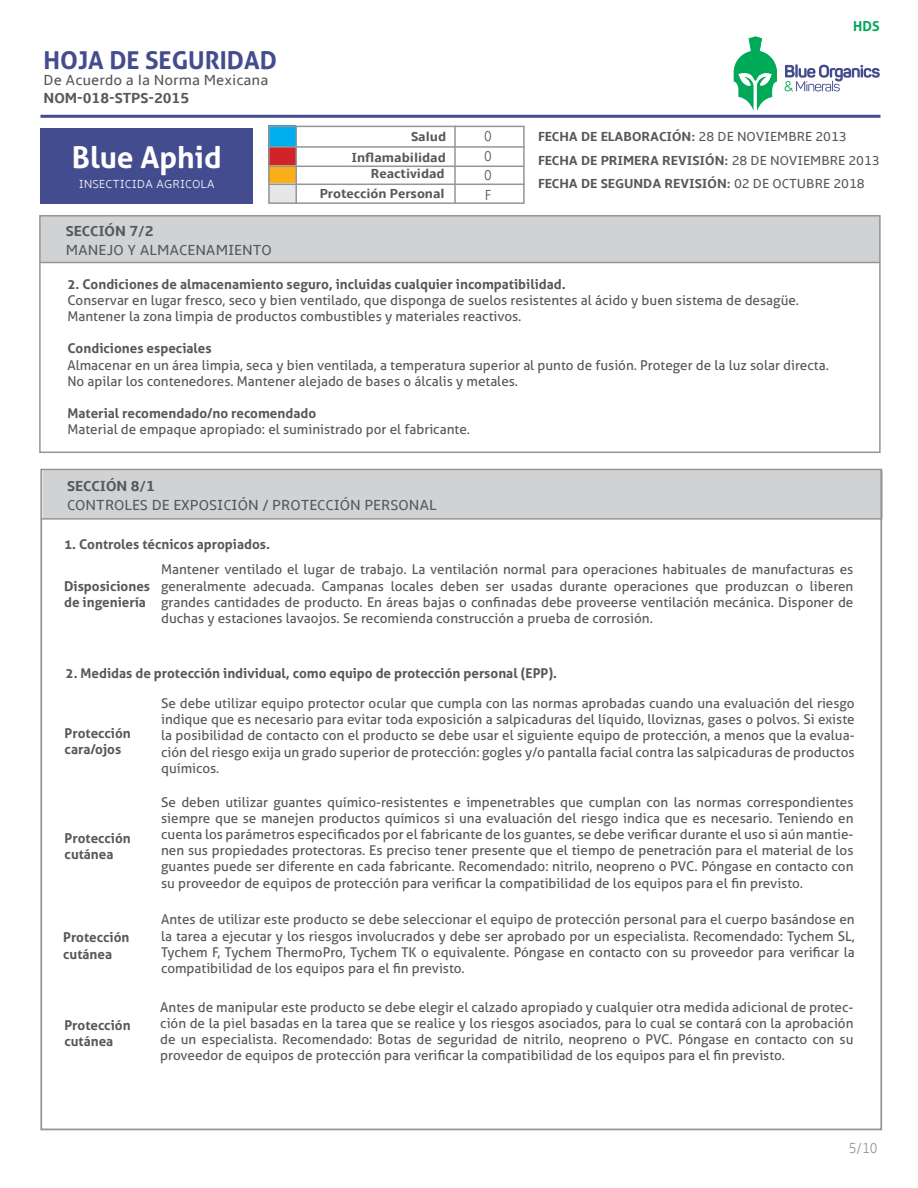
<style>
.page{position:relative;width:918px;height:1188px;background:#fff}
.page>*{position:absolute;margin:0;border:0;box-sizing:border-box;transform-origin:0 0}
.t1{font:700 30px "Aller";color:#fff}
.t2{font:700 24.6px "Aller";color:#434c8e}
.t3{font:15px "Amble";color:#57585a}
.t4{font:700 15px "Amble";color:#57585a}
.t5{font:300 condensed 15px "Amble";color:#939598}
.t6{font:300 condensed 15px/19.5px "Amble";color:#57585a;text-align:justify}
.t7{font:700 13.65px "Aller";color:#00a859}
.t8{font:13.5px/16.2px "Aller";color:#57585a;text-align:justify}
.t9{font:700 13.5px/16.2px "Aller";color:#57585a}
.t10{font:700 13.5px/23.4px "Amble";color:#57585a}
.t11{font:300 12px "Amble";color:#fff}
.s1{font-weight:400}
</style>
<div class="page">
<div style="left:40px;top:215px;width:840px;height:48px;background:#d1d2d4"></div>
<div style="left:39px;top:215px;width:842px;height:238px;border:2px solid #939598"></div>
<div style="left:43px;top:471px;width:839px;height:47px;background:#d1d2d4"></div>
<hr style="left:41px;top:518px;width:840px;height:2px;background:#939598">
<hr style="left:40px;top:262px;width:840px;height:1px;background:#939598">
<hr style="left:41px;top:115px;width:840px;height:3px;background:#434c8e">
<div style="left:269px;top:126px;width:27px;height:21px;background:#00aeef"></div>
<div style="left:269px;top:147px;width:27px;height:20px;background:#d1232a"></div>
<div style="left:269px;top:165px;width:27px;height:20px;background:#faaf18"></div>
<div style="left:269px;top:184px;width:27px;height:19px;background:#e6e7e9"></div>
<div style="left:268px;top:126px;width:257px;height:78px;border:2px solid #939598"></div>
<hr style="left:454px;top:126px;width:2px;height:78px;background:#939598">
<hr style="left:269px;top:146px;width:256px;height:2px;background:#939598">
<hr style="left:269px;top:166px;width:256px;height:1px;background:#939598">
<hr style="left:269px;top:184px;width:256px;height:1px;background:#939598">
<div style="left:41px;top:128px;width:212px;height:76px;background:#434c8e"></div>
<hr style="left:296px;top:126px;width:1px;height:78px;background:#939598">
<svg style="left:785px;top:64px;width:95px;height:27px"></svg>
<svg style="left:734px;top:36px;width:43px;height:74px"></svg>
<h2 class="t2" style="left:44px;top:45px;width:235px">HOJA DE SEGURIDAD</h2>
<p class="t3" style="left:44px;top:71px;width:226px">De Acuerdo a la Norma Mexicana</p>
<p class="t4" style="left:44px;top:89px;width:147px">NOM-018-STPS-2015</p>
<p class="t10" style="left:411px;top:125px;width:37px">Salud</p>
<p class="t10" style="left:320px;top:164px;width:127px;line-height:19.8px;text-align:right">Reactividad<br>Protección Personal</p>
<h1 class="t1" style="left:72px;top:139px;width:151px">Blue Aphid</h1>
<p class="t10" style="left:352px;top:146px;width:96px">Inflamabilidad</p>
<p class="t11" style="left:79px;top:177px;width:138px">INSECTICIDA AGRICOLA</p>
<p class="t4" style="left:66px;top:222px;width:89px">SECCIÓN 7/2</p>
<p class="t3" style="left:66px;top:241px;width:208px">MANEJO Y ALMACENAMIENTO</p>
<p class="t6" style="left:484px;top:127px;width:9px">0<br>0<br>0<br>F</p>
<p class="t7" style="left:853px;top:18px;width:28px">HDS</p>
<p class="t10" style="left:538px;top:125px;width:343px">FECHA DE ELABORACIÓN: <span class="s1">28 DE NOVIEMBRE 2013<br></span>FECHA DE PRIMERA REVISIÓN: <span class="s1">28 DE NOVIEMBRE 2013<br></span>FECHA DE SEGUNDA REVISIÓN: <span class="s1">02 DE OCTUBRE 2018</span></p>
<p class="t9" style="left:67px;top:276px;width:500px">2. Condiciones de almacenamiento seguro, incluidas cualquier incompatibilidad.</p>
<p class="t8" style="left:67px;top:292px;width:733px">Conservar en lugar fresco, seco y bien ventilado, que disponga de suelos resistentes al ácido y buen sistema de desagüe.<br>Mantener la zona limpia de productos combustibles y materiales reactivos.</p>
<p class="t9" style="left:67px;top:340px;width:146px">Condiciones especiales</p>
<p class="t8" style="left:67px;top:357px;width:763px">Almacenar en un área limpia, seca y bien ventilada, a temperatura superior al punto de fusión. Proteger de la luz solar directa.<br>No apilar los contenedores. Mantener alejado de bases o álcalis y metales.</p>
<p class="t9" style="left:67px;top:405px;width:250px">Material recomendado/no recomendado</p>
<p class="t8" style="left:67px;top:422px;width:404px">Material de empaque apropiado: el suministrado por el fabricante.</p>
<p class="t4" style="left:67px;top:478px;width:89px">SECCIÓN 8/1</p>
<p class="t3" style="left:67px;top:496px;width:371px">CONTROLES DE EXPOSICIÓN / PROTECCIÓN PERSONAL</p>
<p class="t9" style="left:64px;top:536px;width:207px">1. Controles técnicos apropiados.</p>
<p class="t9" style="left:64px;top:578px;width:88px">Disposiciones de ingeniería</p>
<p class="t8" style="left:161px;top:562px;width:694px">Mantener ventilado el lugar de trabajo. La ventilación normal para operaciones habituales de manufacturas es generalmente adecuada. Campanas locales deben ser usadas durante operaciones que produzcan o liberen grandes cantidades de producto. En áreas bajas o confinadas debe proveerse ventilación mecánica. Disponer de duchas y estaciones lavaojos. Se recomienda construcción a prueba de corrosión.</p>
<p class="t9" style="left:66px;top:665px;width:493px">2. Medidas de protección individual, como equipo de protección personal (EPP).</p>
<p class="t9" style="left:65px;top:725px;width:68px">Protección cara/ojos</p>
<p class="t9" style="left:65px;top:830px;width:68px">Protección cutánea</p>
<p class="t9" style="left:63px;top:929px;width:68px">Protección cutánea</p>
<p class="t9" style="left:64px;top:1017px;width:68px">Protección cutánea</p>
<p class="t8" style="left:161px;top:695px;width:695px">Se debe utilizar equipo protector ocular que cumpla con las normas aprobadas cuando una evaluación del riesgo indique que es necesario para evitar toda exposición a salpicaduras del líquido, lloviznas, gases o polvos. Si existe la posibilidad de contacto con el producto se debe usar el siguiente equipo de protección, a menos que la evalua&shy;ción del riesgo exija un grado superior de protección: gogles y/o pantalla facial contra las salpicaduras de productos químicos.</p>
<p class="t8" style="left:161px;top:794px;width:694px">Se deben utilizar guantes químico-resistentes e impenetrables que cumplan con las normas correspondientes siempre que se manejen productos químicos si una evaluación del riesgo indica que es necesario. Teniendo en cuenta los parámetros especificados por el fabricante de los guantes, se debe verificar durante el uso si aún mantie&shy;nen sus propiedades protectoras. Es preciso tener presente que el tiempo de penetración para el material de los guantes puede ser diferente en cada fabricante. Recomendado: nitrilo, neopreno o PVC. Póngase en contacto con su proveedor de equipos de protección para verificar la compatibilidad de los equipos para el fin previsto.</p>
<p class="t8" style="left:161px;top:912px;width:695px">Antes de utilizar este producto se debe seleccionar el equipo de protección personal para el cuerpo basándose en la tarea a ejecutar y los riesgos involucrados y debe ser aprobado por un especialista. Recomendado: Tychem SL, Tychem F, Tychem ThermoPro, Tychem TK o equivalente. Póngase en contacto con su proveedor para verificar la compatibilidad de los equipos para el fin previsto.</p>
<p class="t8" style="left:160px;top:999px;width:695px">Antes de manipular este producto se debe elegir el calzado apropiado y cualquier otra medida adicional de protec&shy;ción de la piel basadas en la tarea que se realice y los riesgos asociados, para lo cual se contará con la aprobación de un especialista. Recomendado: Botas de seguridad de nitrilo, neopreno o PVC. Póngase en contacto con su proveedor de equipos de protección para verificar la compatibilidad de los equipos para el fin previsto.</p>
<p class="t5" style="left:849px;top:1139px;width:30px">5/10</p>
</div>
